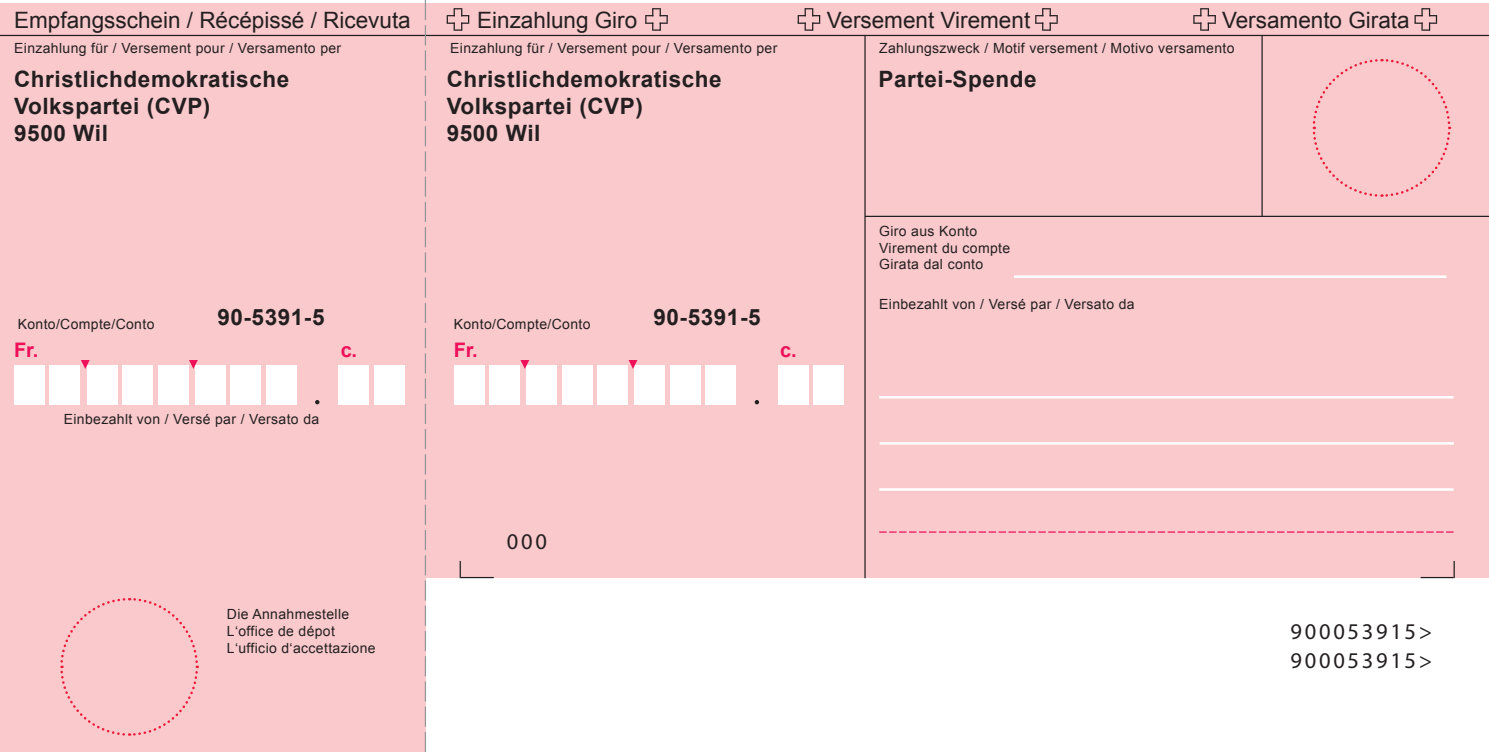
<style>
.page{position:relative;width:1489px;height:752px;background:#fff}
.page>*{position:absolute;margin:0;border:0;box-sizing:border-box;transform-origin:0 0}
.t1{font:700 22.5px/27px "Arial";letter-spacing:.025em;color:#231f20}
.t2{font:22.5px "Arial";color:#231f20}
.t3{font:22.5px "Myriad Pro";letter-spacing:.12em;color:#231f20}
.t4{font:700 20px "Arial";color:#ee1059}
.t5{font:14px "Arial";letter-spacing:.025em;color:#231f20}
</style>
<div class="page">
<div style="left:425px;top:4px;width:1063px;height:574px;background:#f9c9cc"></div>
<div style="left:0;top:4px;width:425px;height:747px;background:#f9c9cc"></div>
<svg style="left:60px;top:597px;width:139px;height:139px"></svg>
<hr style="left:0;top:35px;width:1488px;height:1px;background:#231f20">
<hr style="left:865px;top:216px;width:623px;height:1px;background:#231f20">
<hr style="left:864px;top:35px;width:1px;height:543px;background:#231f20">
<hr style="left:1261px;top:35px;width:1px;height:181px;background:#231f20">
<svg style="left:1312px;top:59px;width:139px;height:138px"></svg>
<hr style="left:1013px;top:275px;width:433px;height:3px;background:#fff">
<hr style="left:879px;top:396px;width:574px;height:2px;background:#fff">
<hr style="left:879px;top:442px;width:574px;height:2px;background:#fff">
<hr style="left:879px;top:488px;width:574px;height:2px;background:#fff">
<svg style="left:879px;top:531px;width:574px;height:1px"></svg>
<hr style="left:1420px;top:576px;width:33px;height:2px;background:#231f20">
<svg style="left:1453px;top:561px;width:1px;height:17px"></svg>
<hr style="left:461px;top:576px;width:33px;height:2px;background:#231f20">
<svg style="left:459px;top:561px;width:2px;height:17px"></svg>
<svg style="left:425px;top:0;width:1px;height:751px"></svg>
<svg style="left:446px;top:8px;width:23px;height:23px"></svg>
<svg style="left:645px;top:8px;width:22px;height:23px"></svg>
<svg style="left:797px;top:8px;width:23px;height:23px"></svg>
<svg style="left:1035px;top:8px;width:22px;height:23px"></svg>
<svg style="left:1193px;top:8px;width:22px;height:23px"></svg>
<svg style="left:1414px;top:8px;width:22px;height:23px"></svg>
<div style="left:454px;top:365px;width:30px;height:39px;background:#fff"></div>
<div style="left:489px;top:365px;width:30px;height:39px;background:#fff"></div>
<div style="left:526px;top:365px;width:31px;height:39px;background:#fff"></div>
<div style="left:562px;top:365px;width:30px;height:39px;background:#fff"></div>
<div style="left:597px;top:365px;width:31px;height:39px;background:#fff"></div>
<div style="left:634px;top:365px;width:31px;height:39px;background:#fff"></div>
<div style="left:670px;top:365px;width:30px;height:39px;background:#fff"></div>
<div style="left:705px;top:365px;width:31px;height:39px;background:#fff"></div>
<div style="left:778px;top:365px;width:30px;height:39px;background:#fff"></div>
<div style="left:813px;top:365px;width:31px;height:39px;background:#fff"></div>
<svg style="left:754px;top:400px;width:5px;height:4px"></svg>
<div style="left:14px;top:365px;width:31px;height:39px;background:#fff"></div>
<div style="left:50px;top:365px;width:30px;height:39px;background:#fff"></div>
<div style="left:87px;top:365px;width:30px;height:39px;background:#fff"></div>
<div style="left:122px;top:365px;width:31px;height:39px;background:#fff"></div>
<div style="left:158px;top:365px;width:30px;height:39px;background:#fff"></div>
<div style="left:195px;top:365px;width:30px;height:39px;background:#fff"></div>
<div style="left:230px;top:365px;width:31px;height:39px;background:#fff"></div>
<div style="left:266px;top:365px;width:30px;height:39px;background:#fff"></div>
<div style="left:338px;top:365px;width:31px;height:39px;background:#fff"></div>
<div style="left:374px;top:365px;width:30px;height:39px;background:#fff"></div>
<svg style="left:315px;top:400px;width:4px;height:4px"></svg>
<svg style="left:520px;top:360px;width:9px;height:9px"></svg>
<svg style="left:628px;top:360px;width:9px;height:9px"></svg>
<svg style="left:81px;top:360px;width:9px;height:9px"></svg>
<svg style="left:189px;top:360px;width:9px;height:9px"></svg>
<p class="t2" style="left:14px;top:6px;width:398px">Empfangsschein / Récépissé / Ricevuta</p>
<p class="t2" style="left:477px;top:6px;width:162px">Einzahlung Giro</p>
<p class="t2" style="left:826px;top:6px;width:205px">Versement Virement</p>
<p class="t2" style="left:1221px;top:6px;width:189px">Versamento Girata</p>
<p class="t5" style="left:14px;top:39px;width:328px">Einzahlung für / Versement pour / Versamento per</p>
<p class="t5" style="left:450px;top:39px;width:328px">Einzahlung für / Versement pour / Versamento per</p>
<p class="t5" style="left:879px;top:39px;width:357px">Zahlungszweck / Motif versement / Motivo versamento</p>
<p class="t1" style="left:14px;top:67px;width:276px">Christlichdemokratische<br>Volkspartei (CVP)</p>
<p class="t1" style="left:14px;top:121px;width:95px">9500 Wil</p>
<p class="t1" style="left:446px;top:67px;width:276px">Christlichdemokratische<br>Volkspartei (CVP)</p>
<p class="t1" style="left:446px;top:121px;width:95px">9500 Wil</p>
<p class="t1" style="left:878px;top:67px;width:160px">Partei-Spende</p>
<p class="t5" style="left:18px;top:315px;width:138px">Konto/Compte/Conto</p>
<p class="t1" style="left:217px;top:304px;width:109px">90-5391-5</p>
<p class="t5" style="left:454px;top:315px;width:138px">Konto/Compte/Conto</p>
<p class="t1" style="left:653px;top:304px;width:109px">90-5391-5</p>
<p class="t5" style="left:879px;top:221px;width:99px">Giro aus Konto</p>
<p class="t5" style="left:879px;top:238px;width:132px">Virement du compte</p>
<p class="t5" style="left:879px;top:255px;width:106px">Girata dal conto</p>
<p class="t5" style="left:879px;top:294px;width:257px">Einbezahlt von / Versé par / Versato da</p>
<p class="t4" style="left:14px;top:336px;width:26px">Fr.</p>
<p class="t4" style="left:341px;top:336px;width:18px">c.</p>
<p class="t4" style="left:454px;top:336px;width:26px">Fr.</p>
<p class="t4" style="left:780px;top:336px;width:18px">c.</p>
<p class="t5" style="left:64px;top:410px;width:257px">Einbezahlt von / Versé par / Versato da</p>
<p class="t5" style="left:227px;top:605px;width:124px">Die Annahmestelle</p>
<p class="t5" style="left:227px;top:621px;width:110px">L‘office de dépot</p>
<p class="t5" style="left:227px;top:638px;width:150px">L‘ufficio d‘accettazione</p>
<p class="t3" style="left:507px;top:527px;width:42px">000</p>
<p class="t3" style="left:1290px;top:617px;width:143px">900053915&gt;</p>
<p class="t3" style="left:1290px;top:646px;width:143px">900053915&gt;</p>
</div>
